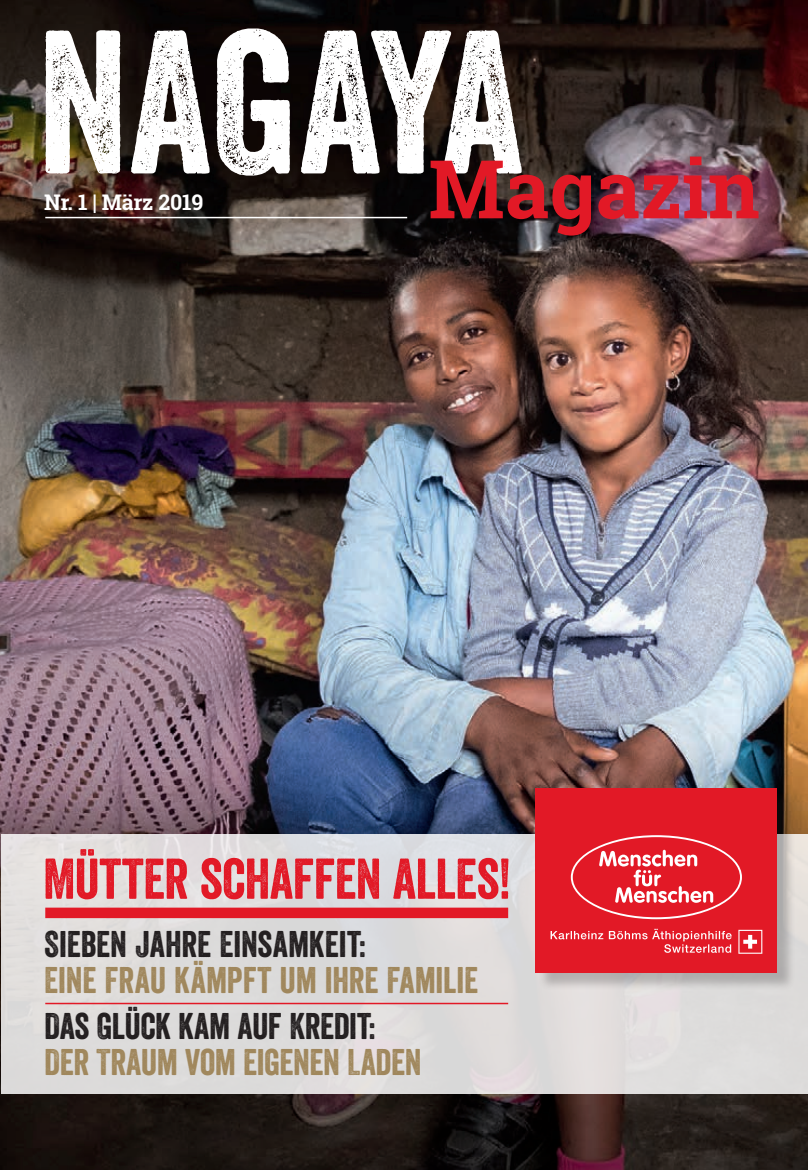
<style>
.page{position:relative;width:808px;height:1170px;background:#fff}
.page>*{position:absolute;margin:0;border:0;box-sizing:border-box;transform-origin:0 0}
.CH_Box_Head{font:197.1px "Veneer";color:#fff}
.CH_Box_Head-2{font:700 81px "Roboto Slab";color:#e21926}
.Teaser_klein{font:55.5px "Veneer";letter-spacing:-.01em;color:#e21926}
.Teaser_klein-2{font:36px "Veneer";letter-spacing:-.01em;color:#a0875c}
.Teaser_klein-3{font:36px "Veneer";letter-spacing:-.005em;color:#231f20}
.Titel_Teaser_Zeil{font:700 21.6px "Roboto Slab";letter-spacing:-.01em;color:#fff}
</style>
<div class="page">
<img style="left:0;top:0;width:808px;height:1169px">
<div style="left:1px;top:833px;width:807px;height:260px;background:#dddcdb"></div>
<hr style="left:45px;top:217px;width:362px;height:1px;background:#fff">
<div style="left:538px;top:790px;width:258px;height:201px;background:#231f20;opacity:.25"></div>
<div style="left:536px;top:788px;width:241px;height:184px;background:#e21926"></div>
<svg style="left:571px;top:835px;width:171px;height:84px"></svg>
<svg style="left:550px;top:928px;width:182px;height:24px"></svg>
<svg style="left:738px;top:929px;width:24px;height:24px"></svg>
<hr style="left:45px;top:1002px;width:463px;height:2px;background:#e21926">
<div style="left:45px;top:907px;width:463px;height:11px;background:#e21926"></div>
<p class="CH_Box_Head" style="left:37px;top:-18px;width:489px">NAGAYA</p>
<p class="Titel_Teaser_Zeil" style="left:44px;top:187px;width:161px">Nr. 1 | März 2019</p>
<p class="CH_Box_Head-2" style="left:428px;top:133px;width:333px">Magazin</p>
<p class="Teaser_klein" style="left:43px;top:844px;width:470px">MÜTTER SCHAFFEN ALLES!</p>
<p class="Teaser_klein-3" style="left:44px;top:922px;width:323px">SIEBEN JAHRE EINSAMKEIT:</p>
<p class="Teaser_klein-2" style="left:44px;top:958px;width:436px">EINE FRAU KÄMPFT UM IHRE FAMILIE</p>
<p class="Teaser_klein-3" style="left:44px;top:1004px;width:333px">DAS GLÜCK KAM AUF KREDIT:</p>
<p class="Teaser_klein-2" style="left:44px;top:1040px;width:379px">DER TRAUM VOM EIGENEN LADEN</p>
</div>
